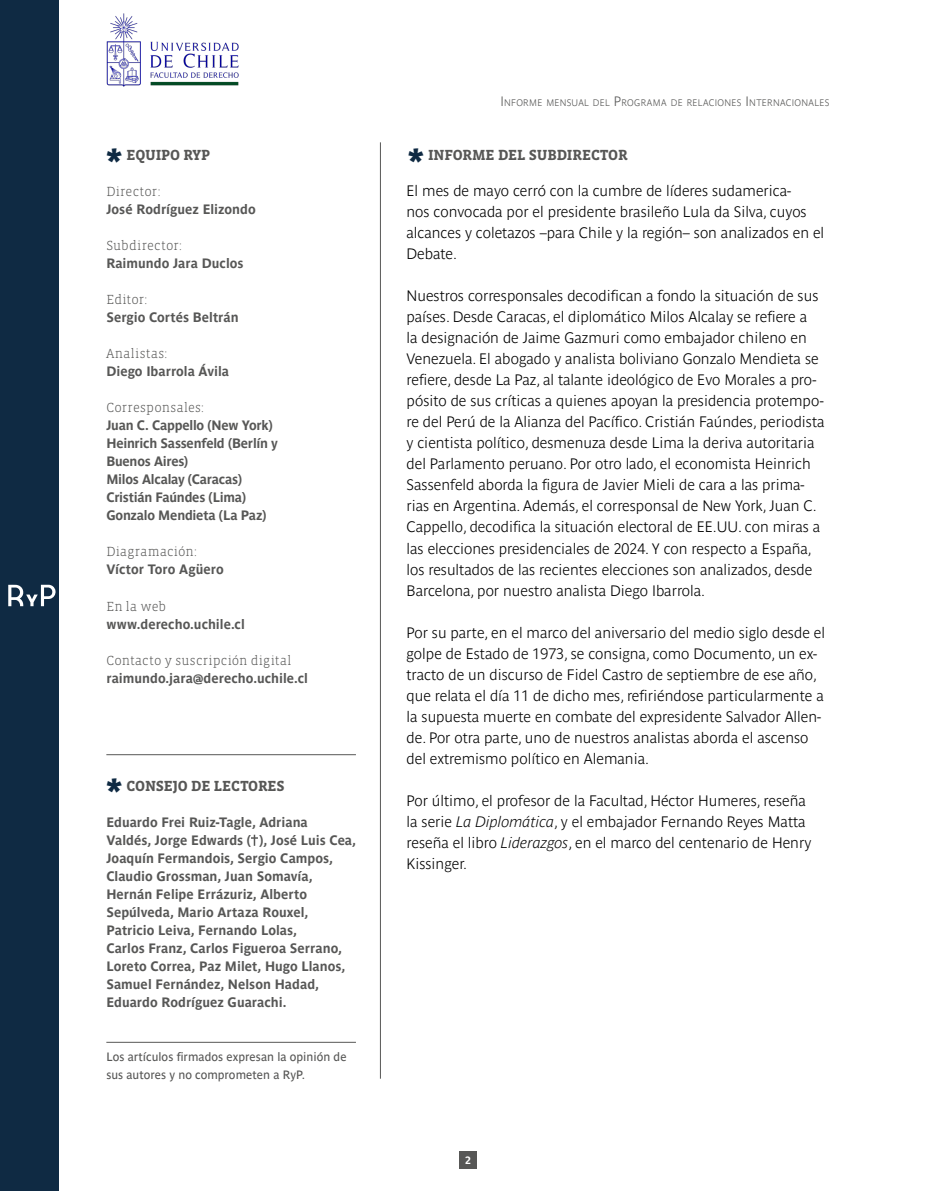
<style>
.page{position:relative;width:936px;height:1191px;background:#fff}
.page>*{position:absolute;margin:0;border:0;box-sizing:border-box;transform-origin:0 0}
.t1{font:700 36px "Vista Slab OTCE";color:#0f2a43}
.t2{font:700 15px/21px "Parisine Std Clair";color:#000}
.t3{font:700 15px "Vista Slab OTCE";letter-spacing:-.01em;color:#575756}
.t4{font:700 13.5px/18px "Parisine Std";color:#575756}
.t5{font:700 13.5px/18px "Parisine Std";letter-spacing:-.02em;color:#575756}
.t6{font:300 13.5px "Vista Slab OTCE";letter-spacing:.015em;color:#575756}
.t7{font:300 13.5px "Vista Slab OTCE";letter-spacing:.035em;color:#575756}
.t8{font:12px/18px "Parisine Std";letter-spacing:.005em;color:#575756}
.t9{font:700 10.5px "Parisine Std";color:#fff}
.t10{font:700 9.45px "Parisine Std Clair";letter-spacing:.035em;color:#575756}
.s1{font-size:13.5px}
.s2{font-style:italic}
</style>
<div class="page">
<div style="left:459px;top:1151px;width:17px;height:17px;background:#575756"></div>
<svg style="left:251px;top:834px;width:7px;height:12px"></svg>
<hr style="left:380px;top:142px;width:1px;height:936px;background:#575756">
<div style="left:0;top:0;width:58px;height:1191px;background:#0f2a43"></div>
<svg style="left:8px;top:585px;width:48px;height:21px"></svg>
<hr style="left:106px;top:1042px;width:250px;height:1px;background:#575756">
<hr style="left:106px;top:754px;width:250px;height:1px;background:#575756">
<img style="left:106px;top:13px;width:133px;height:74px">
<h1 class="t1" style="left:106px;top:140px;width:17px">*</h1>
<p class="t3" style="left:126px;top:147px;width:85px">EQUIPO RYP</p>
<p class="t6" style="left:106px;top:184px;width:56px">Director:</p>
<p class="t4" style="left:106px;top:200px;width:151px">José Rodríguez Elizondo</p>
<p class="t6" style="left:106px;top:238px;width:77px">Subdirector:</p>
<p class="t4" style="left:106px;top:254px;width:139px">Raimundo Jara Duclos</p>
<p class="t6" style="left:106px;top:292px;width:43px">Editor:</p>
<p class="t4" style="left:106px;top:308px;width:134px">Sergio Cortés Beltrán</p>
<p class="t7" style="left:106px;top:346px;width:62px">Analistas:</p>
<p class="t4" style="left:106px;top:362px;width:124px">Diego Ibarrola Ávila</p>
<p class="t6" style="left:106px;top:400px;width:99px">Corresponsales:</p>
<p class="t5" style="left:106px;top:416px;width:173px">Juan C. Cappello (New York)<br>Heinrich Sassenfeld (Berlín y<br>Buenos Aires)<br>Milos Alcalay (Caracas)<br>Cristián Faúndes (Lima)<br>Gonzalo Mendieta (La Paz)</p>
<p class="t6" style="left:106px;top:544px;width:92px">Diagramación:</p>
<p class="t4" style="left:106px;top:560px;width:119px">Víctor Toro Agüero</p>
<p class="t6" style="left:106px;top:598px;width:61px">En la web</p>
<p class="t4" style="left:106px;top:614px;width:140px">www.derecho.uchile.cl</p>
<p class="t6" style="left:106px;top:652px;width:187px">Contacto y suscripción digital</p>
<p class="t4" style="left:106px;top:668px;width:203px">raimundo.jara@derecho.uchile.cl</p>
<h1 class="t1" style="left:106px;top:770px;width:17px">*</h1>
<p class="t3" style="left:126px;top:777px;width:160px">CONSEJO DE LECTORES</p>
<p class="t4" style="left:106px;top:812px;width:251px">Eduardo Frei Ruiz-Tagle, Adriana<br>Valdés, Jorge Edwards ( ), José Luis Cea, Joaquín Fermandois, Sergio Campos, Claudio Grossman, Juan Somavía, Hernán Felipe Errázuriz, Alberto Sepúlveda, Mario Artaza Rouxel, Patricio Leiva, Fernando Lolas,<br>Carlos Franz, Carlos Figueroa Serrano, Loreto Correa, Paz Milet, Hugo Llanos, Samuel Fernández, Nelson Hadad, Eduardo Rodríguez Guarachi.</p>
<p class="t8" style="left:106px;top:1047px;width:242px">Los artículos firmados expresan la opinión de sus autores y no comprometen a RyP.</p>
<p class="t10" style="left:500px;top:98px;width:331px"><span class="s1">I</span>NFORME MENSUAL DEL <span class="s1">P</span>ROGRAMA DE RELACIONES <span class="s1">I</span>NTERNACIONALES</p>
<h1 class="t1" style="left:408px;top:140px;width:17px">*</h1>
<p class="t3" style="left:428px;top:147px;width:201px">INFORME DEL SUBDIRECTOR</p>
<p class="t2" style="left:406px;top:180px;width:419px">El mes de mayo cerró con la cumbre de líderes sudamerica-<br>nos convocada por el presidente brasileño Lula da Silva, cuyos alcances y coletazos –para Chile y la región– son analizados en el Debate.</p>
<p class="t2" style="left:406px;top:285px;width:419px">Nuestros corresponsales decodifican a fondo la situación de sus países. Desde Caracas, el diplomático Milos Alcalay se refiere a<br>la designación de Jaime Gazmuri como embajador chileno en Venezuela. El abogado y analista boliviano Gonzalo Mendieta se refiere, desde La Paz, al talante ideológico de Evo Morales a pro&shy;pósito de sus críticas a quienes apoyan la presidencia protempo&shy;re del Perú de la Alianza del Pacífico. Cristián Faúndes, periodista y cientista político, desmenuza desde Lima la deriva autoritaria del Parlamento peruano. Por otro lado, el economista Heinrich Sassenfeld aborda la figura de Javier Mieli de cara a las prima&shy;rias en Argentina. Además, el corresponsal de New York, Juan C.<br>Cappello, decodifica la situación electoral de EE.UU. con miras a las elecciones presidenciales de 2024. Y con respecto a España, los resultados de las recientes elecciones son analizados, desde Barcelona, por nuestro analista Diego Ibarrola.</p>
<p class="t2" style="left:406px;top:621px;width:420px">Por su parte, en el marco del aniversario del medio siglo desde el golpe de Estado de 1973, se consigna, como Documento, un ex&shy;tracto de un discurso de Fidel Castro de septiembre de ese año, que relata el día 11 de dicho mes, refiriéndose particularmente a la supuesta muerte en combate del expresidente Salvador Allen&shy;de. Por otra parte, uno de nuestros analistas aborda el ascenso del extremismo político en Alemania.</p>
<p class="t2" style="left:406px;top:789px;width:406px">Por último, el profesor de la Facultad, Héctor Humeres, reseña la serie <span class="s2">La Diplomática</span>, y el embajador Fernando Reyes Matta reseña el libro <span class="s2">Liderazgos</span>, en el marco del centenario de Henry Kissinger.</p>
<p class="t9" style="left:465px;top:1154px;width:7px">2</p>
</div>
